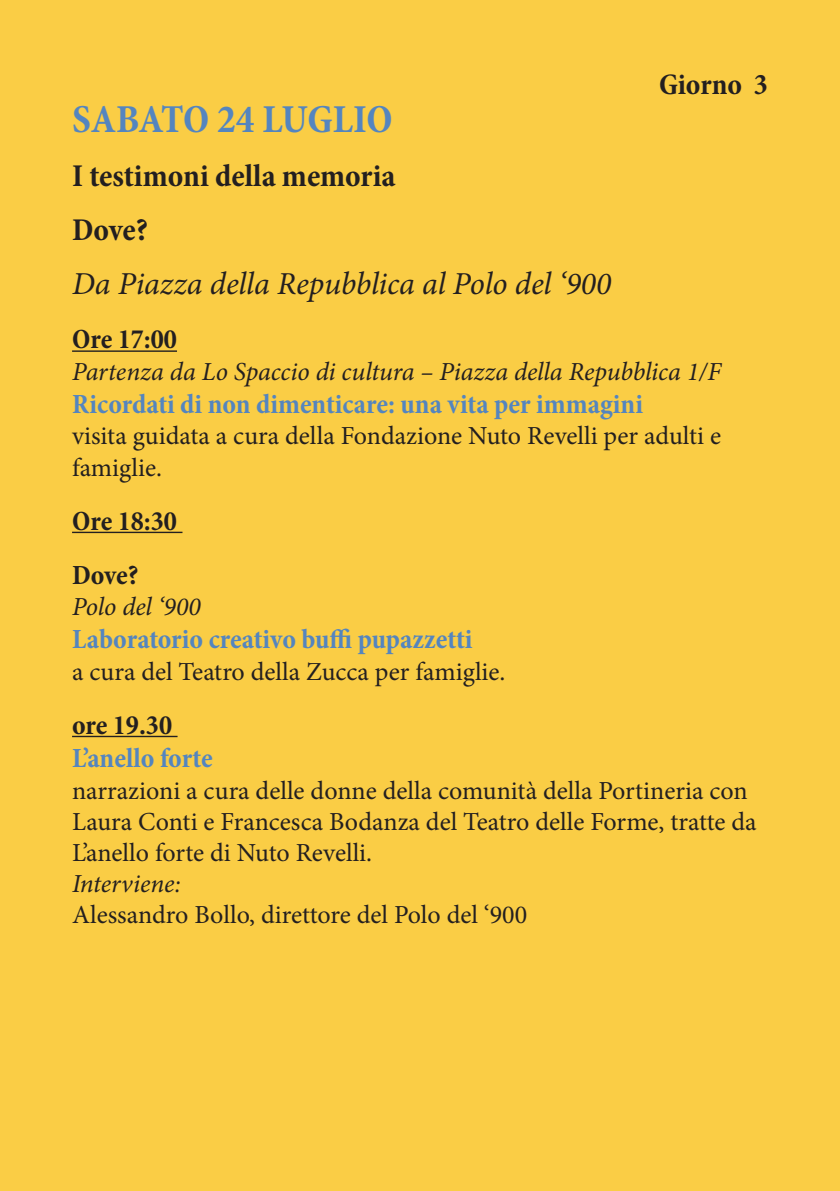
<style>
.page{position:relative;width:840px;height:1191px;background:#fff}
.page>*{position:absolute;margin:0;border:0;box-sizing:border-box;transform-origin:0 0}
.t1{font:700 condensed 40px "Minion Pro";color:#5485bf}
.t2{font:italic 32px "Minion Pro";letter-spacing:-.005em;color:#231f20}
.t3{font:700 condensed 32px "Minion Pro";color:#231f20}
.t4{font:700 condensed 30px "Minion Pro";color:#231f20}
.t5{font:700 condensed 28px "Minion Pro";color:#5485bf}
.t6{font:700 condensed 28px "Minion Pro";color:#231f20}
.t7{font:26px/31.2px "Minion Pro";color:#231f20}
.t8{font:italic 26px "Minion Pro";letter-spacing:-.005em;color:#231f20}
</style>
<div class="page">
<div style="left:0;top:0;width:839px;height:1191px;background:#facd45"></div>
<hr style="left:72px;top:350px;width:105px;height:2px;background:#231f20">
<hr style="left:72px;top:532px;width:110px;height:1px;background:#231f20">
<hr style="left:72px;top:736px;width:105px;height:1px;background:#231f20">
<hr style="left:839px;top:0;width:1px;height:1191px;background:#facd45">
<p class="t4" style="left:658px;top:64px;width:110px">Giorno 3</p>
<p class="t1" style="left:72px;top:92px;width:322px">SABATO 24 LUGLIO</p>
<p class="t3" style="left:72px;top:154px;width:325px">I testimoni della memoria</p>
<p class="t3" style="left:72px;top:208px;width:78px">Dove?</p>
<p class="t2" style="left:72px;top:262px;width:540px">Da Piazza della Repubblica al Polo del ‘900</p>
<p class="t6" style="left:72px;top:320px;width:106px">Ore 17:00</p>
<p class="t8" style="left:72px;top:353px;width:650px">Partenza da Lo Spaccio di cultura – Piazza della Repubblica 1/F</p>
<p class="t5" style="left:72px;top:385px;width:572px">Ricordati di non dimenticare: una vita per immagini</p>
<p class="t7" style="left:72px;top:420px;width:650px">visita guidata a cura della Fondazione Nuto Revelli per adulti e famiglie.</p>
<p class="t6" style="left:72px;top:501px;width:106px">Ore 18:30</p>
<p class="t6" style="left:72px;top:555px;width:68px">Dove?</p>
<p class="t8" style="left:72px;top:589px;width:130px">Polo del ‘900</p>
<p class="t5" style="left:72px;top:620px;width:402px">Laboratorio creativo buffi pupazzetti</p>
<p class="t7" style="left:72px;top:656px;width:434px">a cura del Teatro della Zucca per famiglie.</p>
<p class="t6" style="left:72px;top:705px;width:101px">ore 19.30</p>
<p class="t5" style="left:72px;top:739px;width:142px">L’anello forte</p>
<p class="t7" style="left:72px;top:774px;width:685px">narrazioni a cura delle donne della comunità della Portineria con<br>Laura Conti e Francesca Bodanza del Teatro delle Forme, tratte da<br>L’anello forte di Nuto Revelli.</p>
<p class="t8" style="left:72px;top:866px;width:110px">Interviene:</p>
<p class="t7" style="left:72px;top:899px;width:456px">Alessandro Bollo, direttore del Polo del ‘900</p>
</div>
